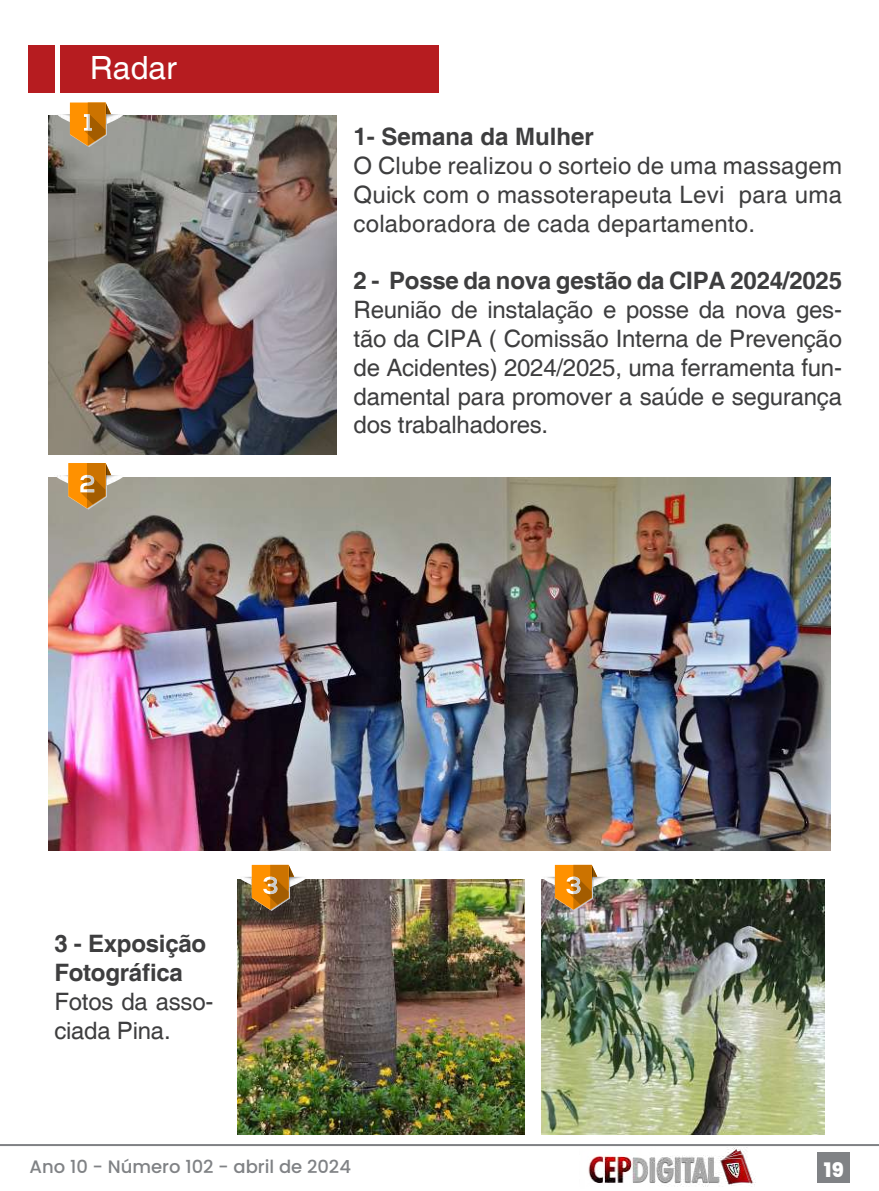
<style>
.page{position:relative;width:879px;height:1191px;background:#fff}
.page>*{position:absolute;margin:0;border:0;box-sizing:border-box;transform-origin:0 0}
.t1{font:32px "Helvetica";color:#fff}
.t2{font:24px/28.8px "Helvetica";letter-spacing:-.01em;color:#3e3e3f;text-align:justify}
.t3{font:700 24px/28.8px "Helvetica";letter-spacing:-.01em;color:#3e3e3f}
.t4{font:800 20px "Poppins";color:#fff}
.t5{font:500 18px "Poppins";color:#808285}
</style>
<div class="page">
<div style="left:817px;top:1152px;width:33px;height:31px;background:#808285"></div>
<img style="left:588px;top:1147px;width:168px;height:40px">
<hr style="left:0;top:1144px;width:879px;height:2px;background:#808285">
<div style="left:28px;top:45px;width:26px;height:47px;background:#b61c20"></div>
<div style="left:60px;top:45px;width:378px;height:47px;background:#b61c20"></div>
<img style="left:48px;top:478px;width:782px;height:372px">
<img style="left:54px;top:475px;width:71px;height:10px">
<svg style="left:68px;top:463px;width:43px;height:46px;background:#d18f38"></svg>
<img style="left:238px;top:879px;width:286px;height:255px">
<img style="left:238px;top:877px;width:70px;height:10px">
<svg style="left:252px;top:865px;width:42px;height:46px;background:#bf7c25"></svg>
<img style="left:48px;top:116px;width:288px;height:338px">
<img style="left:57px;top:114px;width:67px;height:10px">
<svg style="left:70px;top:103px;width:41px;height:44px;background:#d08c32"></svg>
<img style="left:541px;top:879px;width:284px;height:255px">
<img style="left:541px;top:877px;width:70px;height:10px">
<svg style="left:555px;top:865px;width:42px;height:46px;background:#cb8730"></svg>
<h1 class="t1" style="left:90px;top:49px;width:89px">Radar</h1>
<p class="t3" style="left:353px;top:124px;width:242px">1- Semana da Mulher</p>
<p class="t2" style="left:353px;top:152px;width:490px">O Clube realizou o sorteio de uma massagem Quick com o massoterapeuta Levi para uma colaboradora de cada departamento.</p>
<p class="t3" style="left:353px;top:268px;width:490px">2 - Posse da nova gestão da CIPA 2024/2025</p>
<p class="t2" style="left:353px;top:296px;width:490px">Reunião de instalação e posse da nova ges&shy;tão da CIPA ( Comissão Interna de Prevenção de Acidentes) 2024/2025, uma ferramenta fun&shy;damental para promover a saúde e segurança dos trabalhadores.</p>
<p class="t3" style="left:54px;top:930px;width:153px">3 - Exposição<br>Fotográfica</p>
<p class="t2" style="left:54px;top:988px;width:161px">Fotos da asso&shy;ciada Pina.</p>
<p class="t5" style="left:30px;top:1156px;width:323px">Ano 10 - Número 102 - abril de 2024</p>
<p class="t4" style="left:824px;top:1158px;width:21px">19</p>
</div>
